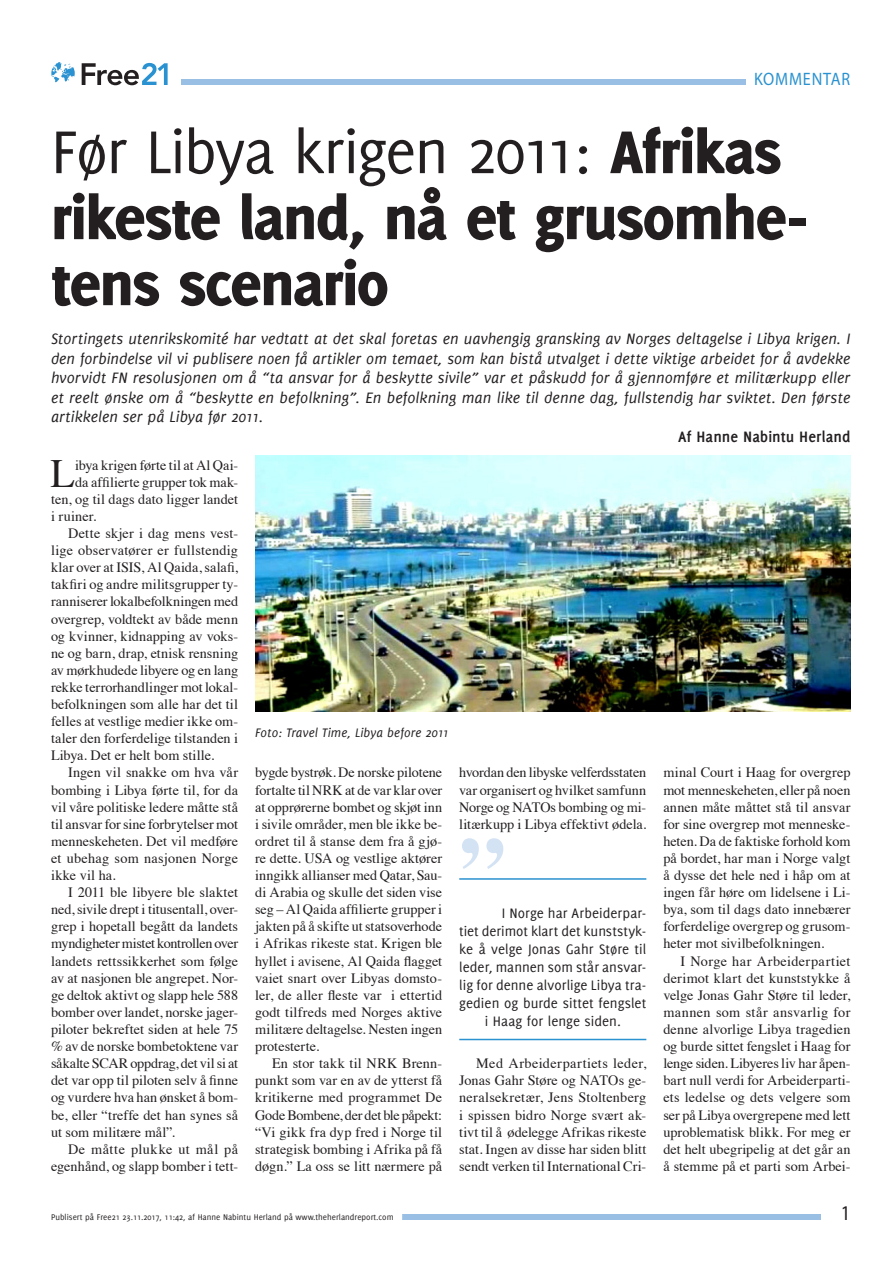
<style>
.page{position:relative;width:893px;height:1263px;background:#fff}
.page>*{position:absolute;margin:0;border:0;box-sizing:border-box;transform-origin:0 0}
.Zitat_neu{font:700 91.5px "Times";color:#d4e3f4}
.Subheadline{font:800 66px/66px "Delicious";letter-spacing:-.02em;color:#231f20}
.t1{font:40.05px "Times";color:#231f20}
.t2{font:21px "Myriad Pro";color:#231f20;scale:.9 1}
.Seitenrubrik{font:18px "Myriad Pro";letter-spacing:.05em;color:#2a92d0;scale:.9 1}
.Subheadline-2{font:italic 16.5px/19.5px "Delicious";letter-spacing:.005em;color:#231f20;text-align:justify}
.Subheadline-3{font:700 16.5px "Delicious";color:#231f20}
.Zitat_neu-2{font:15px "Delicious";color:#231f20}
.t3{font:14.25px/17.1px "Times";color:#231f20;text-align:justify}
.Bildunterschrift{font:italic 13.5px "Delicious";letter-spacing:.005em;color:#231f20}
.Statuszeile_Deliciou{font:9px "Delicious";color:#231f20}
.s1{font-weight:400}
</style>
<div class="page">
<div style="left:181px;top:79px;width:669px;height:6px;background:#9abfe5"></div>
<div style="left:55px;top:1214px;width:766px;height:6px;background:#9abfe5"></div>
<div style="left:43px;top:1212px;width:359px;height:12px;background:#fff"></div>
<div style="left:746px;top:74px;width:113px;height:15px;background:#fff"></div>
<svg style="left:82px;top:63px;width:86px;height:22px"></svg>
<svg style="left:51px;top:62px;width:24px;height:20px"></svg>
<hr style="left:459px;top:878px;width:187px;height:2px;background:#2a92d0">
<hr style="left:459px;top:1039px;width:187px;height:1px;background:#2a92d0">
<img style="left:255px;top:455px;width:595px;height:257px">
<p class="Seitenrubrik" style="left:754px;top:68px;width:108px">KOMMENTAR</p>
<p class="Subheadline" style="left:51px;top:118px;width:758px"><span class="s1">Før Libya krigen 2011:</span> Afrikas rikeste land, nå et grusomhe&shy;tens scenario</p>
<p class="Subheadline-2" style="left:51px;top:329px;width:801px">Stortingets utenrikskomité har vedtatt at det skal foretas en uavhengig gransking av Norges deltagelse i Libya krigen. I den forbindelse vil vi publisere noen få artikler om temaet, som kan bistå utvalget i dette viktige arbeidet for å avdekke hvorvidt FN resolusjonen om å “ta ansvar for å beskytte sivile” var et påskudd for å gjennomføre et militærkupp eller et reelt ønske om å “beskytte en befolkning”. En befolkning man like til denne dag, fullstendig har sviktet. Den første artikkelen ser på Libya før 2011.</p>
<p class="Subheadline-3" style="left:678px;top:427px;width:174px">Af Hanne Nabintu Herland</p>
<p class="t1" style="left:51px;top:436px;width:26px">L</p>
<p class="t3" style="left:75px;top:455px;width:165px">ibya krigen førte til at Al Qai-</p>
<p class="t3" style="left:75px;top:472px;width:165px">da affilierte grupper tok mak-</p>
<p class="t3" style="left:51px;top:489px;width:189px">ten, og til dags dato ligger landet</p>
<p class="t3" style="left:51px;top:506px;width:47px">i ruiner.</p>
<p class="t3" style="left:51px;top:523px;width:189px;text-indent:17px">Dette skjer i dag mens vest&shy;lige observatører er fullstendig klar over at ISIS, Al Qaida, salafi, takfiri og andre militsgrupper ty&shy;ranniserer lokalbefolkningen med overgrep, voldtekt av både menn og kvinner, kidnapping av voks&shy;ne og barn, drap, etnisk rensning av mørkhudede libyere og en lang rekke terrorhandlinger mot lokal&shy;befolkningen som alle har det til felles at vestlige medier ikke om&shy;taler den forferdelige tilstanden i Libya. Det er helt bom stille.</p>
<p class="t3" style="left:51px;top:763px;width:189px;text-indent:17px">Ingen vil snakke om hva vår bombing i Libya førte til, for da vil våre politiske ledere måtte stå til ansvar for sine forbrytelser mot menneskeheten. Det vil medføre et ubehag som nasjonen Norge ikke vil ha.</p>
<p class="t3" style="left:51px;top:883px;width:189px;text-indent:17px">I 2011 ble libyere ble slaktet ned, sivile drept i titusentall, over&shy;grep i hopetall begått da landets myndigheter mistet kontrollen over landets rettssikkerhet som følge av at nasjonen ble angrepet. Nor&shy;ge deltok aktivt og slapp hele 588 bomber over landet, norske jager&shy;piloter bekreftet siden at hele 75 % av de norske bombetoktene var såkalte SCAR oppdrag, det vil si at det var opp til piloten selv å finne og vurdere hva han ønsket å bom&shy;be, eller “treffe det han synes så ut som militære mål”.</p>
<p class="t3" style="left:51px;top:1139px;width:189px;text-align:right">De måtte plukke ut mål på egenhånd, og slapp bomber i tett-</p>
<p class="Bildunterschrift" style="left:255px;top:725px;width:195px">Foto: Travel Time, Libya before 2011</p>
<p class="t3" style="left:255px;top:763px;width:189px">bygde bystrøk. De norske pilotene fortalte til NRK at de var klar over at opprørerne bombet og skjøt inn i sivile områder, men ble ikke be&shy;ordret til å stanse dem fra å gjø&shy;re dette. USA og vestlige aktører inngikk allianser med Qatar, Sau&shy;di Arabia og skulle det siden vise seg – Al Qaida affilierte grupper i jakten på å skifte ut statsoverhode i Afrikas rikeste stat. Krigen ble hyllet i avisene, Al Qaida flagget vaiet snart over Libyas domsto&shy;ler, de aller fleste var i ettertid godt tilfreds med Norges aktive militære deltagelse. Nesten ingen protesterte.</p>
<p class="t3" style="left:255px;top:1054px;width:189px;text-indent:17px">En stor takk til NRK Brenn&shy;punkt som var en av de ytterst få kritikerne med programmet De Gode Bombene, der det ble påpekt: “Vi gikk fra dyp fred i Norge til strategisk bombing i Afrika på få døgn.” La oss se litt nærmere på</p>
<p class="t3" style="left:459px;top:763px;width:189px">hvordan den libyske velferdsstaten var organisert og hvilket samfunn Norge og NATOs bombing og mi&shy;litærkupp i Libya effektivt ødela.</p>
<p class="Zitat_neu" style="left:459px;top:783px;width:47px">”</p>
<p class="Zitat_neu-2" style="left:502px;top:905px;width:146px">I Norge har Arbeiderpar-</p>
<p class="Zitat_neu-2" style="left:459px;top:923px;width:189px">tiet derimot klart det kunststyk-</p>
<p class="Zitat_neu-2" style="left:459px;top:941px;width:189px">ke å velge Jonas Gahr Støre til</p>
<p class="Zitat_neu-2" style="left:459px;top:959px;width:189px">leder, mannen som står ansvar-</p>
<p class="Zitat_neu-2" style="left:459px;top:977px;width:189px">lig for denne alvorlige Libya tra-</p>
<p class="Zitat_neu-2" style="left:459px;top:995px;width:189px">gedien og burde sittet fengslet</p>
<p class="Zitat_neu-2" style="left:485px;top:1013px;width:138px">i Haag for lenge siden.</p>
<p class="t3" style="left:459px;top:1054px;width:189px;text-indent:17px">Med Arbeiderpartiets leder, Jonas Gahr Støre og NATOs ge&shy;neralsekretær, Jens Stoltenberg i spissen bidro Norge svært ak&shy;tivt til å ødelegge Afrikas rikeste stat. Ingen av disse har siden blitt sendt verken til International Cri-</p>
<p class="t3" style="left:663px;top:763px;width:189px">minal Court i Haag for overgrep mot menneskeheten, eller på noen annen måte måttet stå til ansvar for sine overgrep mot menneske&shy;heten. Da de faktiske forhold kom på bordet, har man i Norge valgt å dysse det hele ned i håp om at ingen får høre om lidelsene i Li&shy;bya, som til dags dato innebærer forferdelige overgrep og grusom&shy;heter mot sivilbefolkningen.</p>
<p class="t3" style="left:663px;top:951px;width:189px;text-indent:17px">I Norge har Arbeiderpartiet derimot klart det kunststykke å velge Jonas Gahr Støre til leder, mannen som står ansvarlig for denne alvorlige Libya tragedien og burde sittet fengslet i Haag for lenge siden. Libyeres liv har åpen&shy;bart null verdi for Arbeiderparti&shy;ets ledelse og dets velgere som ser på Libya overgrepene med lett uproblematisk blikk. For meg er det helt ubegripelig at det går an å stemme på et parti som Arbei-</p>
<p class="Statuszeile_Deliciou" style="left:51px;top:1212px;width:344px">Publisert på Free21 23.11.2017, 11:42, af Hanne Nabintu Herland på www.theherlandreport.com</p>
<p class="t2" style="left:841px;top:1200px;width:12px">1</p>
</div>
